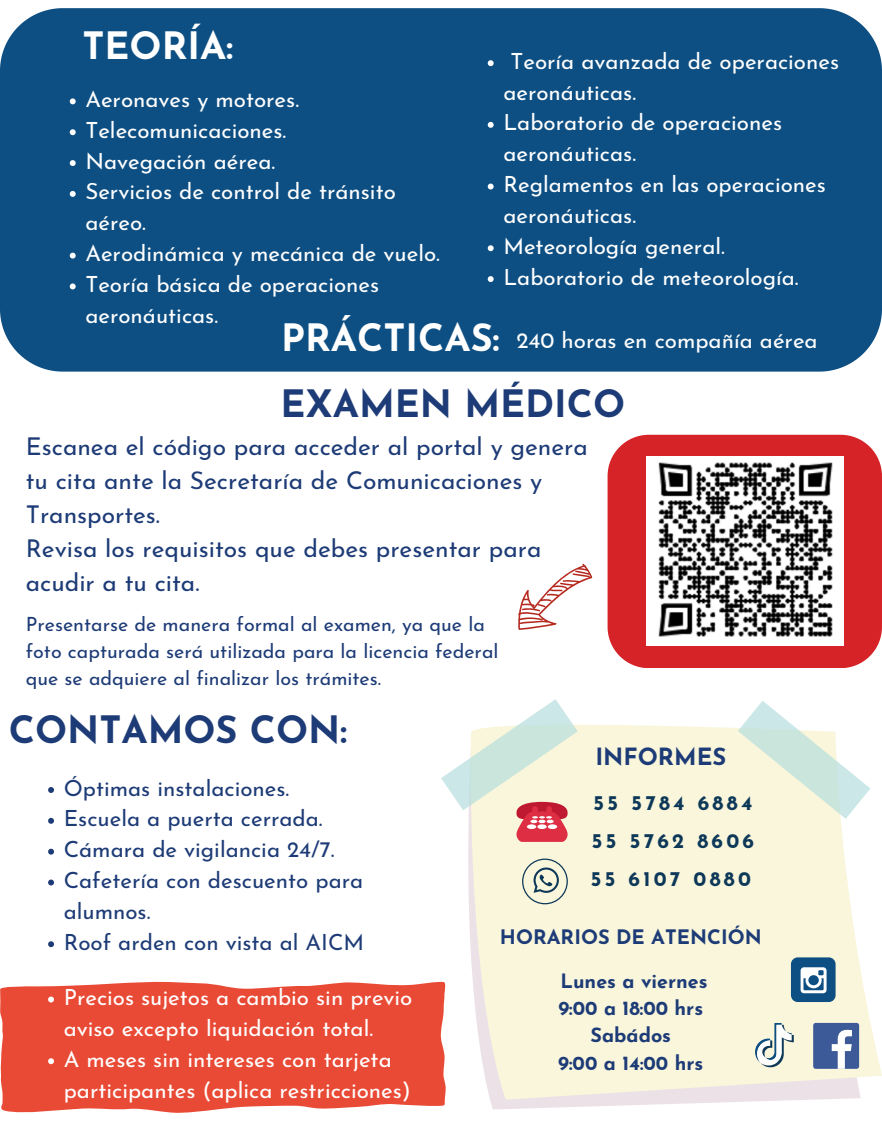
<style>
.page{position:relative;width:882px;height:1134px;background:#fff}
.page>*{position:absolute;margin:0;border:0;box-sizing:border-box;transform-origin:0 0}
.t1{font:700 37.71px "Josefin Sans";color:#1d3b76}
.t2{font:700 37.71px "Josefin Sans";color:#fff}
.t3{font:24.5px/34.1px "Josefin Sans";color:#1d3b76}
.t4{font:700 23.71px "Josefin Sans";color:#1d3b76}
.t5{font:22.31px/30.8px "Josefin Sans";color:#fff}
.t6{font:22.31px/30.8px "Josefin Sans";color:#1d3b76}
.t7{font:700 20.56px/38.7px "Josefin Sans";letter-spacing:.16em;color:#0d3858}
.t8{font:700 19.95px "Josefin Sans";color:#1d3b76}
.t9{font:700 19.78px/27.3px "Josefin Sans";color:#1d3b76;text-align:center}
.t10{font:19.6px/27.3px "Josefin Sans";color:#1d3b76}
</style>
<div class="page">
<div style="left:0;top:8px;width:882px;height:364px;background:#0d4f83"></div>
<svg style="left:490px;top:1100px;width:301px;height:10px"></svg>
<svg style="left:468px;top:819px;width:414px;height:281px;background:#f8f5df"></svg>
<svg style="left:441px;top:699px;width:429px;height:120px;fill:#f9f6dc"></svg>
<svg style="left:522px;top:859px;width:46px;height:45px;background:#cdd3c3"></svg>
<svg style="left:517px;top:802px;width:51px;height:40px;background:#db5261"></svg>
<div style="left:791px;top:957px;width:45px;height:45px;background:#0d4f83;border-radius:7px"></div>
<svg style="left:801px;top:967px;width:26px;height:26px"></svg>
<div style="left:813px;top:1023px;width:46px;height:46px;background:#3d5a98;border-radius:3px"></div>
<svg style="left:832px;top:1030px;width:20px;height:39px"></svg>
<svg style="left:755px;top:1023px;width:39px;height:44px"></svg>
<div style="left:608px;top:435px;width:274px;height:233px;background:#d62327;border-radius:41px"></div>
<img style="left:646px;top:457px;width:197px;height:189px">
<svg style="left:0;top:981px;width:446px;height:132px;background:#ea5743"></svg>
<svg style="left:518px;top:563px;width:75px;height:67px"></svg>
<svg style="left:48px;top:787px;width:6px;height:6px"></svg>
<svg style="left:48px;top:818px;width:6px;height:6px"></svg>
<svg style="left:48px;top:849px;width:6px;height:6px"></svg>
<svg style="left:48px;top:880px;width:6px;height:5px"></svg>
<svg style="left:48px;top:941px;width:6px;height:6px"></svg>
<svg style="left:48px;top:997px;width:6px;height:5px"></svg>
<svg style="left:48px;top:1058px;width:6px;height:6px"></svg>
<svg style="left:70px;top:98px;width:6px;height:6px"></svg>
<svg style="left:70px;top:129px;width:6px;height:6px"></svg>
<svg style="left:70px;top:160px;width:6px;height:6px"></svg>
<svg style="left:70px;top:191px;width:6px;height:6px"></svg>
<svg style="left:70px;top:253px;width:6px;height:6px"></svg>
<svg style="left:70px;top:283px;width:6px;height:6px"></svg>
<svg style="left:488px;top:60px;width:6px;height:6px"></svg>
<svg style="left:488px;top:122px;width:6px;height:6px"></svg>
<svg style="left:488px;top:184px;width:6px;height:5px"></svg>
<svg style="left:488px;top:245px;width:6px;height:6px"></svg>
<svg style="left:488px;top:276px;width:6px;height:6px"></svg>
<p class="t2" style="left:82px;top:30px;width:152px">TEORÍA:</p>
<p class="t5" style="left:85px;top:86px;width:215px">Aeronaves y motores.</p>
<p class="t5" style="left:85px;top:117px;width:202px">Telecomunicaciones.</p>
<p class="t5" style="left:85px;top:148px;width:191px">Navegación aérea.</p>
<h2 class="t5" style="left:85px;top:179px;width:312px">Servicios de control de tránsito aéreo.</h2>
<p class="t5" style="left:85px;top:240px;width:356px">Aerodinámica y mecánica de vuelo.</p>
<p class="t5" style="left:85px;top:271px;width:295px">Teoría básica de operaciones aeronáuticas.</p>
<h5 class="t5" style="left:503px;top:48px;width:337px;text-indent:7px">Teoría avanzada de operaciones aeronáuticas.</h5>
<h5 class="t5" style="left:503px;top:109px;width:280px">Laboratorio de operaciones aeronáuticas.</h5>
<h4 class="t5" style="left:503px;top:171px;width:324px">Reglamentos en las operaciones aeronáuticas.</h4>
<h5 class="t5" style="left:503px;top:233px;width:223px">Meteorología general.</h5>
<p class="t5" style="left:503px;top:264px;width:297px">Laboratorio de meteorología.</p>
<p class="t2" style="left:281px;top:322px;width:220px">PRÁCTICAS:</p>
<p class="t5" style="left:516px;top:327px;width:303px">240 horas en compañía aérea</p>
<h1 class="t1" style="left:280px;top:389px;width:346px">EXAMEN MÉDICO</h1>
<p class="t3" style="left:26px;top:431px;width:564px">Escanea el código para acceder al portal y genera tu cita ante la Secretaría de Comunicaciones y Transportes.<br>Revisa los requisitos que debes presentar para acudir a tu cita.</p>
<h3 class="t10" style="left:26px;top:612px;width:474px">Presentarse de manera formal al examen, ya que la foto capturada será utilizada para la licencia federal que se adquiere al finalizar los trámites.</h3>
<p class="t1" style="left:9px;top:715px;width:340px">CONTAMOS CON:</p>
<p class="t6" style="left:64px;top:775px;width:227px">Óptimas instalaciones.</p>
<p class="t6" style="left:64px;top:805px;width:261px">Escuela a puerta cerrada.</p>
<p class="t6" style="left:64px;top:836px;width:272px">Cámara de vigilancia 24/7.</p>
<p class="t6" style="left:64px;top:867px;width:301px">Cafetería con descuento para alumnos.</p>
<p class="t6" style="left:64px;top:929px;width:302px">Roof arden con vista al AICM</p>
<h1 class="t5" style="left:64px;top:984px;width:350px">Precios sujetos a cambio sin previo aviso excepto liquidación total.</h1>
<h3 class="t5" style="left:64px;top:1046px;width:349px">A meses sin intereses con tarjeta participantes (aplica restricciones)</h3>
<p class="t4" style="left:595px;top:747px;width:132px">INFORMES</p>
<p class="t7" style="left:592px;top:785px;width:164px">55 5784 6884<br>55 5762 8606</p>
<h1 class="t7" style="left:591px;top:862px;width:162px">55 6107 0880</h1>
<p class="t8" style="left:500px;top:929px;width:263px">HORARIOS DE ATENCIÓN</p>
<p class="t9" style="left:559px;top:969px;width:151px">Lunes a viernes<br>9:00 a 18:00 hrs<br>Sabádos</p>
<p class="t9" style="left:558px;top:1051px;width:147px">9:00 a 14:00 hrs</p>
</div>
